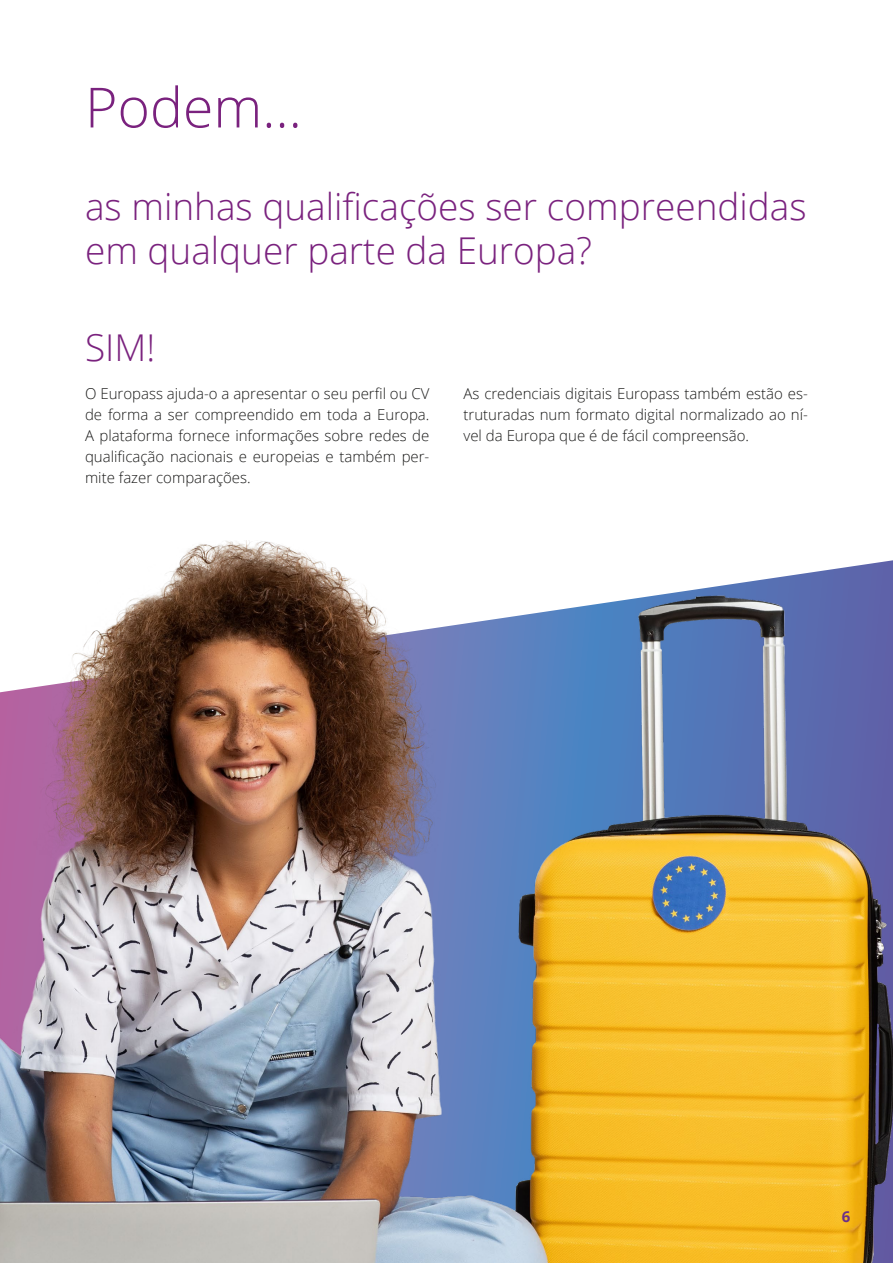
<style>
.page{position:relative;width:893px;height:1263px;background:#fff}
.page>*{position:absolute;margin:0;border:0;box-sizing:border-box;transform-origin:0 0}
.Page_Headings{font:300 55.35px "Open Sans";color:#7a227e}
.Can_I__question_he{font:300 36.9px/44.4px "Open Sans";color:#7a227e}
.Body{font:300 15px/21px "Open Sans";color:#1b1b1a;text-align:justify}
.t1{font:700 15px "Open Sans";color:#6c3088}
</style>
<div class="page">
<img style="left:0;top:540px;width:893px;height:723px">
<h1 class="Page_Headings" style="left:85px;top:69px;width:218px">Podem...</h1>
<h1 class="Can_I__question_he" style="left:85px;top:183px;width:723px">as minhas qualificações ser compreendidas em qualquer parte da Europa?</h1>
<h1 class="Can_I__question_he" style="left:85px;top:324px;width:72px">SIM!</h1>
<p class="Body" style="left:85px;top:383px;width:346px">O Europass ajuda-o a apresentar o seu perfil ou CV de forma a ser compreendido em toda a Europa.<br>A plataforma fornece informações sobre redes de qualificação nacionais e europeias e também per&shy;mite fazer comparações.</p>
<p class="Body" style="left:463px;top:383px;width:346px">As credenciais digitais Europass também estão es&shy;truturadas num formato digital normalizado ao ní&shy;vel da Europa que é de fácil compreensão.</p>
<p class="t1" style="left:842px;top:1206px;width:10px">6</p>
</div>
